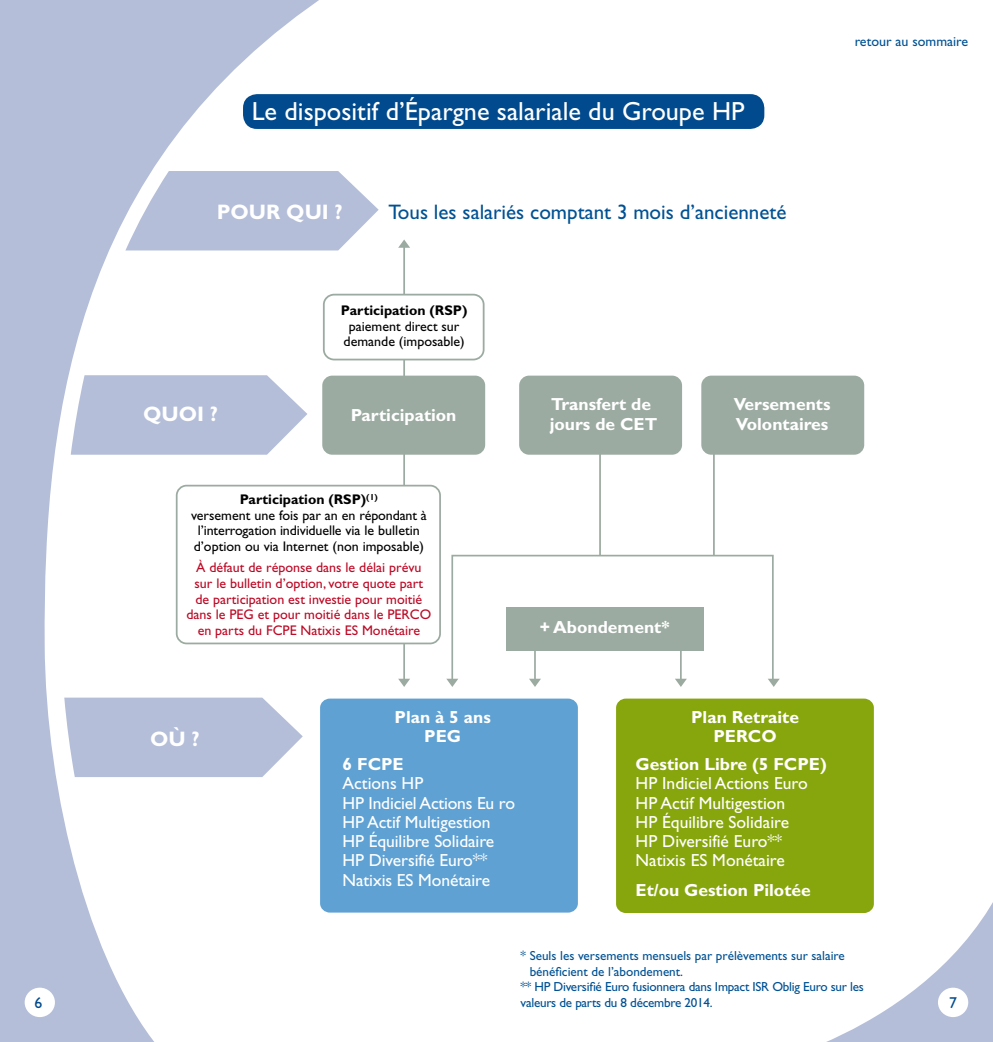
<style>
.page{position:relative;width:993px;height:1042px;background:#fff}
.page>*{position:absolute;margin:0;border:0;box-sizing:border-box;transform-origin:0 0}
.t1{font:26.25px "Gill Sans";color:#fff}
.t2{font:21px "Gill Sans";color:#005193}
.t3{font:700 21px "Gill Sans";color:#fff}
.t4{font:17.5px/19.2px "Gill Sans";letter-spacing:-.005em;color:#fff}
.t5{font:700 17.5px/19.2px "Gill Sans";color:#fff}
.t6{font:15.75px "Gill Sans";color:#004a8d}
.t7{font:14px/15.8px "Gill Sans";color:#bd0a26;text-align:center}
.t8{font:14px/15.8px "Gill Sans";color:#000;text-align:center}
.t9{font:700 14px "Gill Sans";color:#000}
.t10{font:14px "Gill Sans";color:#005193}
.t11{font:13.12px "Gill Sans";letter-spacing:-.02em;color:#005193}
.t12{font:13.12px "Gill Sans";color:#005193}
.s1{font-weight:700}
</style>
<div class="page">
<svg style="left:0;top:0;width:357px;height:1042px"></svg>
<svg style="left:826px;top:847px;width:166px;height:195px"></svg>
<svg style="left:64px;top:697px;width:238px;height:80px;background:#bcc5dd"></svg>
<svg style="left:125px;top:171px;width:253px;height:79px;background:#bdc6dd"></svg>
<svg style="left:71px;top:375px;width:236px;height:80px;background:#bcc5dd"></svg>
<div style="left:322px;top:376px;width:163px;height:79px;background:#9caba1;border-radius:10px"></div>
<div style="left:320px;top:698px;width:257px;height:214px;background:#5fa1d3;border-radius:10px"></div>
<div style="left:616px;top:698px;width:257px;height:215px;background:#87a60d;border-radius:10px"></div>
<div style="left:519px;top:376px;width:162px;height:79px;background:#9caba1;border-radius:10px"></div>
<div style="left:701px;top:376px;width:162px;height:79px;background:#9caba1;border-radius:10px"></div>
<hr style="left:403px;top:247px;width:2px;height:133px;background:#9caba1">
<svg style="left:398px;top:239px;width:12px;height:9px"></svg>
<hr style="left:403px;top:444px;width:2px;height:237px;background:#9caba1">
<hr style="left:599px;top:444px;width:1px;height:112px;background:#9caba1">
<hr style="left:712px;top:444px;width:2px;height:112px;background:#9caba1">
<svg style="left:398px;top:679px;width:12px;height:8px"></svg>
<svg style="left:446px;top:679px;width:8px;height:8px"></svg>
<svg style="left:772px;top:679px;width:7px;height:8px"></svg>
<svg style="left:450px;top:554px;width:324px;height:131px"></svg>
<div style="left:324px;top:295px;width:159px;height:64px;background:#fff;border-radius:10px"></div>
<div style="left:323px;top:294px;width:161px;height:66px;border:2px solid #9caba1;border-radius:10px"></div>
<div style="left:177px;top:486px;width:263px;height:157px;background:#fff;border-radius:10px"></div>
<div style="left:176px;top:485px;width:265px;height:159px;border:2px solid #9caba1;border-radius:10px"></div>
<div style="left:25px;top:987px;width:30px;height:30px;background:#fff;border-radius:50%"></div>
<div style="left:937px;top:987px;width:30px;height:30px;background:#fff;border-radius:50%"></div>
<div style="left:243px;top:94px;width:521px;height:35px;background:#004a8d;border-radius:14px"></div>
<h1 class="t1" style="left:252px;top:96px;width:494px">Le dispositif d’Épargne salariale du Groupe HP</h1>
<p class="t3" style="left:217px;top:199px;width:127px">POUR QUI ?</p>
<p class="t2" style="left:388px;top:200px;width:399px">Tous les salariés comptant 3 mois d’ancienneté</p>
<p class="t10" style="left:854px;top:33px;width:115px">retour au sommaire</p>
<p class="t3" style="left:143px;top:401px;width:76px">QUOI ?</p>
<p class="t9" style="left:341px;top:302px;width:128px">Participation (RSP)</p>
<p class="t8" style="left:343px;top:318px;width:123px">paiement direct sur demande (imposable)</p>
<p class="t5" style="left:350px;top:405px;width:107px">Participation</p>
<p class="t5" style="left:549px;top:395px;width:109px">Transfert de jours de CET</p>
<p class="t8" style="left:191px;top:491px;width:237px"><span class="s1">Participation (RSP)</span><sup>(1)<br></sup>versement une fois par an en répondant à l’interrogation individuelle via le bulletin d’option ou via Internet (non imposable)</p>
<p class="t7" style="left:186px;top:560px;width:246px">À défaut de réponse dans le délai prévu sur le bulletin d’option, votre quote part de participation est investie pour moitié dans le PEG et pour moitié dans le PERCO en parts du FCPE Natixis ES Monétaire</p>
<p class="t5" style="left:539px;top:618px;width:131px">+ Abondement*</p>
<p class="t5" style="left:733px;top:395px;width:98px">Versements<br>Volontaires</p>
<p class="t3" style="left:150px;top:726px;width:51px">OÙ ?</p>
<p class="t5" style="left:394px;top:707px;width:98px;text-align:center">Plan à 5 ans<br>PEG</p>
<p class="t5" style="left:342px;top:754px;width:63px">6 FCPE</p>
<p class="t4" style="left:342px;top:774px;width:174px">Actions HP<br>HP Indiciel Actions Eu ro<br>HP Actif Multigestion<br>HP Équilibre Solidaire<br>HP Diversifié Euro**<br>Natixis ES Monétaire</p>
<p class="t5" style="left:691px;top:707px;width:109px;text-align:center">Plan Retraite<br>PERCO</p>
<p class="t5" style="left:635px;top:754px;width:193px">Gestion Libre (5 FCPE)</p>
<p class="t4" style="left:635px;top:774px;width:173px">HP Indiciel Actions Euro<br>HP Actif Multigestion<br>HP Équilibre Solidaire<br>HP Diversifié Euro**<br>Natixis ES Monétaire</p>
<p class="t5" style="left:635px;top:880px;width:177px">Et/ou Gestion Pilotée</p>
<p class="t12" style="left:520px;top:948px;width:325px">* Seuls les versements mensuels par prélèvements sur salaire</p>
<p class="t12" style="left:529px;top:963px;width:155px">bénéficient de l’abondement.</p>
<p class="t11" style="left:520px;top:979px;width:345px">** HP Diversifié Euro fusionnera dans Impact ISR Oblig Euro sur les</p>
<p class="t11" style="left:520px;top:995px;width:193px">valeurs de parts du 8 décembre 2014.</p>
<p class="t6" style="left:35px;top:993px;width:9px">6</p>
<p class="t6" style="left:948px;top:993px;width:9px">7</p>
</div>
